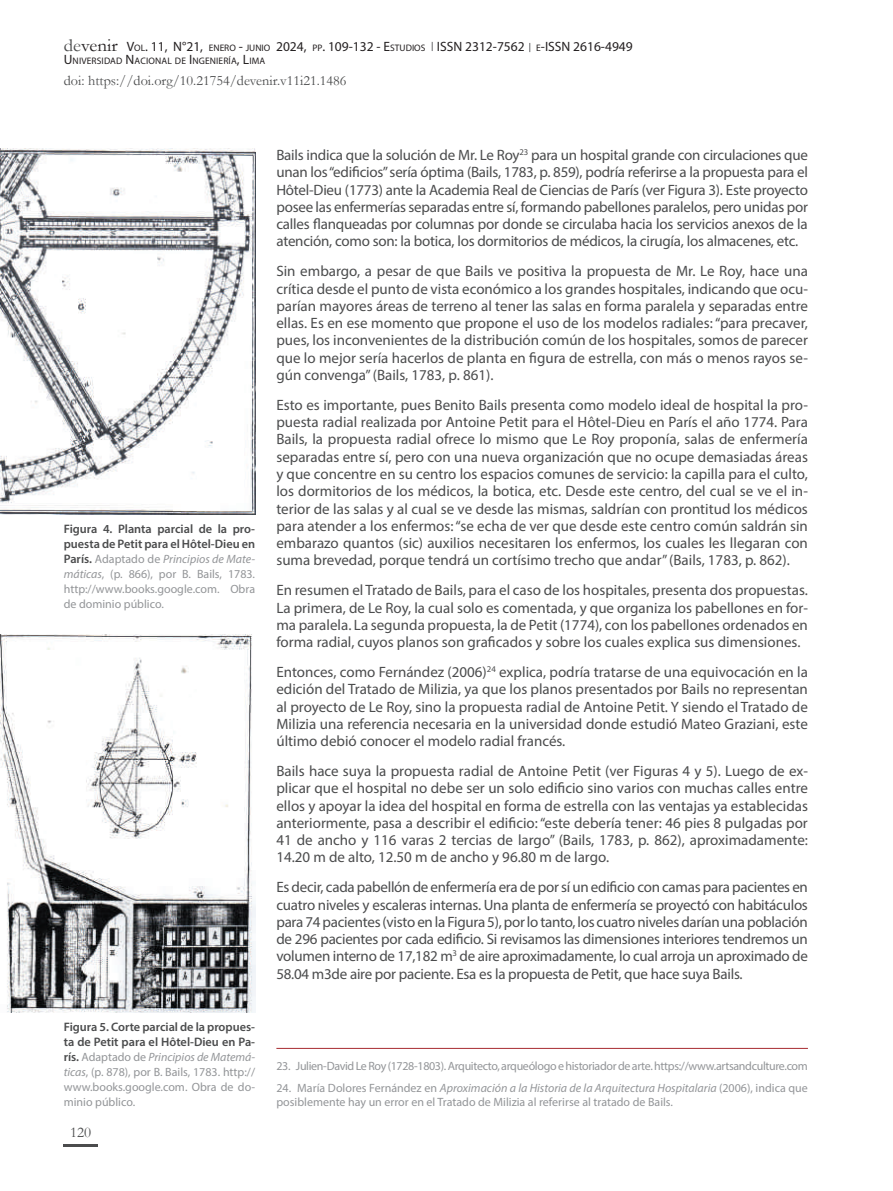
<style>
.page{position:relative;width:893px;height:1191px;background:#fff}
.page>*{position:absolute;margin:0;border:0;box-sizing:border-box;transform-origin:0 0}
.t1{font:15px/17.2px "Myriad Pro";color:#4b4c4d;text-align:justify}
.t2{font:15px "Garamond";color:#4b4c4d}
.t3{font:14.25px "Garamond";color:#4b4c4d}
.t4{font:13.5px "Myriad Pro";color:#231f20}
.t5{font:600 12.3px/15px "Myriad Pro";color:#4b4c4d}
.t6{font:12px/15px "Myriad Pro";color:#939598;text-align:justify}
.t7{font:12px "Myriad Pro";letter-spacing:-.025em;color:#939598}
.t8{font:9.45px "Myriad Pro";letter-spacing:.015em;color:#231f20}
.s1{font-family:"Garamond";font-size:18px;color:#4b4c4d}
.s2{font-family:"Garamond";font-size:18px}
.s3{font-size:9.45px}
.s4{font-size:13.5px}
.s5{font-weight:600;font-size:12.3px;color:#4b4c4d}
.s6{font-style:italic}
</style>
<div class="page">
<hr style="left:64px;top:1144px;width:34px;height:2px;background:#4b4c4d">
<img style="left:0;top:149px;width:255px;height:365px">
<img style="left:0;top:634px;width:255px;height:378px">
<hr style="left:276px;top:1048px;width:532px;height:1px;background:#a72b30">
<p class="t4" style="left:64px;top:38px;width:380px"><span class="s1">de</span><span class="s2">venir</span> V<span class="s3">OL</span>. 11, N°21, <span class="s3">ENERO</span> - <span class="s3">JUNIO</span> 2024, <span class="s3">PP</span>. 109-132 - E<span class="s3">STUDIOS</span> ISSN</p>
<p class="t4" style="left:465px;top:38px;width:87px">2312-7562 <span class="s3">E</span>-ISSN</p>
<p class="t4" style="left:573px;top:38px;width:61px">2616-4949</p>
<p class="t3" style="left:64px;top:71px;width:284px">doi: https://doi.org/10.21754/devenir.v11i21.1486</p>
<p class="t8" style="left:64px;top:55px;width:203px"><span class="s4">U</span>NIVERSIDAD <span class="s4">N</span>ACIONAL DE <span class="s4">I</span> NGENIERÍA<span class="s4">, L</span>IMA</p>
<p class="t5" style="left:64px;top:520px;width:193px">Figura 4. Planta parcial de la pro&shy;puesta de Petit para el Hôtel-Dieu en</p>
<p class="t6" style="left:64px;top:551px;width:193px"><span class="s5">París.</span> Adaptado de <span class="s6">Principios de Mate&shy;máticas</span>, (p. 866), por B. Bails, 1783. http://www.books.google.com. Obra de dominio público.</p>
<p class="t5" style="left:64px;top:1019px;width:193px">Figura 5. Corte parcial de la propues&shy;ta de Petit para el Hôtel-Dieu en Pa-</p>
<p class="t6" style="left:64px;top:1049px;width:193px"><span class="s5">rís.</span> Adaptado de <span class="s6">Principios de Matemá&shy;ticas</span>, (p. 878), por B. Bails, 1783. http:// www.books.google.com. Obra de do&shy;minio público.</p>
<p class="t2" style="left:70px;top:1122px;width:23px">120</p>
<p class="t1" style="left:276px;top:146px;width:533px">Bails indica que la solución de Mr. Le Roy<sup>23</sup> para un hospital grande con circulaciones que unan los “edificios” sería óptima (Bails, 1783, p. 859), podría referirse a la propuesta para el Hôtel-Dieu (1773) ante la Academia Real de Ciencias de París (ver Figura 3). Este proyecto posee las enfermerías separadas entre sí, formando pabellones paralelos, pero unidas por calles flanqueadas por columnas por donde se circulaba hacia los servicios anexos de la atención, como son: la botica, los dormitorios de médicos, la cirugía, los almacenes, etc.</p>
<p class="t1" style="left:276px;top:262px;width:533px">Sin embargo, a pesar de que Bails ve positiva la propuesta de Mr. Le Roy, hace una crítica desde el punto de vista económico a los grandes hospitales, indicando que ocu&shy;parían mayores áreas de terreno al tener las salas en forma paralela y separadas entre ellas. Es en ese momento que propone el uso de los modelos radiales: “para precaver, pues, los inconvenientes de la distribución común de los hospitales, somos de parecer que lo mejor sería hacerlos de planta en figura de estrella, con más o menos rayos se&shy;gún convenga” (Bails, 1783, p. 861).</p>
<p class="t1" style="left:276px;top:396px;width:533px">Esto es importante, pues Benito Bails presenta como modelo ideal de hospital la pro&shy;puesta radial realizada por Antoine Petit para el Hôtel-Dieu en París el año 1774. Para Bails, la propuesta radial ofrece lo mismo que Le Roy proponía, salas de enfermería separadas entre sí, pero con una nueva organización que no ocupe demasiadas áreas y que concentre en su centro los espacios comunes de servicio: la capilla para el culto, los dormitorios de los médicos, la botica, etc. Desde este centro, del cual se ve el in&shy;terior de las salas y al cual se ve desde las mismas, saldrían con prontitud los médicos para atender a los enfermos: “se echa de ver que desde este centro común saldrán sin embarazo quantos (sic) auxilios necesitaren los enfermos, los cuales les llegaran con suma brevedad, porque tendrá un cortísimo trecho que andar” (Bails, 1783, p. 862).</p>
<p class="t1" style="left:276px;top:581px;width:533px">En resumen el Tratado de Bails, para el caso de los hospitales, presenta dos propuestas.<br>La primera, de Le Roy, la cual solo es comentada, y que organiza los pabellones en for&shy;ma paralela. La segunda propuesta, la de Petit (1774), con los pabellones ordenados en forma radial, cuyos planos son graficados y sobre los cuales explica sus dimensiones.</p>
<p class="t1" style="left:276px;top:663px;width:533px">Entonces, como Fernández (2006)<sup>24</sup> explica, podría tratarse de una equivocación en la edición del Tratado de Milizia, ya que los planos presentados por Bails no representan al proyecto de Le Roy, sino la propuesta radial de Antoine Petit. Y siendo el Tratado de Milizia una referencia necesaria en la universidad donde estudió Mateo Graziani, este último debió conocer el modelo radial francés.</p>
<p class="t1" style="left:276px;top:762px;width:533px">Bails hace suya la propuesta radial de Antoine Petit (ver Figuras 4 y 5). Luego de ex&shy;plicar que el hospital no debe ser un solo edificio sino varios con muchas calles entre ellos y apoyar la idea del hospital en forma de estrella con las ventajas ya establecidas anteriormente, pasa a describir el edificio: “este debería tener: 46 pies 8 pulgadas por 41 de ancho y 116 varas 2 tercias de largo” (Bails, 1783, p. 862), aproximadamente:<br>14.20 m de alto, 12.50 m de ancho y 96.80 m de largo.</p>
<p class="t1" style="left:276px;top:878px;width:533px">Es decir, cada pabellón de enfermería era de por sí un edificio con camas para pacientes en cuatro niveles y escaleras internas. Una planta de enfermería se proyectó con habitáculos para 74 pacientes (visto en la Figura 5), por lo tanto, los cuatro niveles darían una población de 296 pacientes por cada edificio. Si revisamos las dimensiones interiores tendremos un volumen interno de 17,182 m<sup>3</sup> de aire aproximadamente, lo cual arroja un aproximado de 58.04 m3de aire por paciente. Esa es la propuesta de Petit, que hace suya Bails.</p>
<p class="t7" style="left:276px;top:1059px;width:533px">23. Julien-David Le Roy (1728-1803). Arquitecto, arqueólogo e historiador de arte. https://www.artsandculture.com</p>
<p class="t6" style="left:276px;top:1081px;width:533px;line-height:13.5px">24. María Dolores Fernández en <span class="s6">Aproximación a la Historia de la Arquitectura Hospitalaria</span> (2006), indica que posiblemente hay un error en el Tratado de Milizia al referirse al tratado de Bails.</p>
</div>
